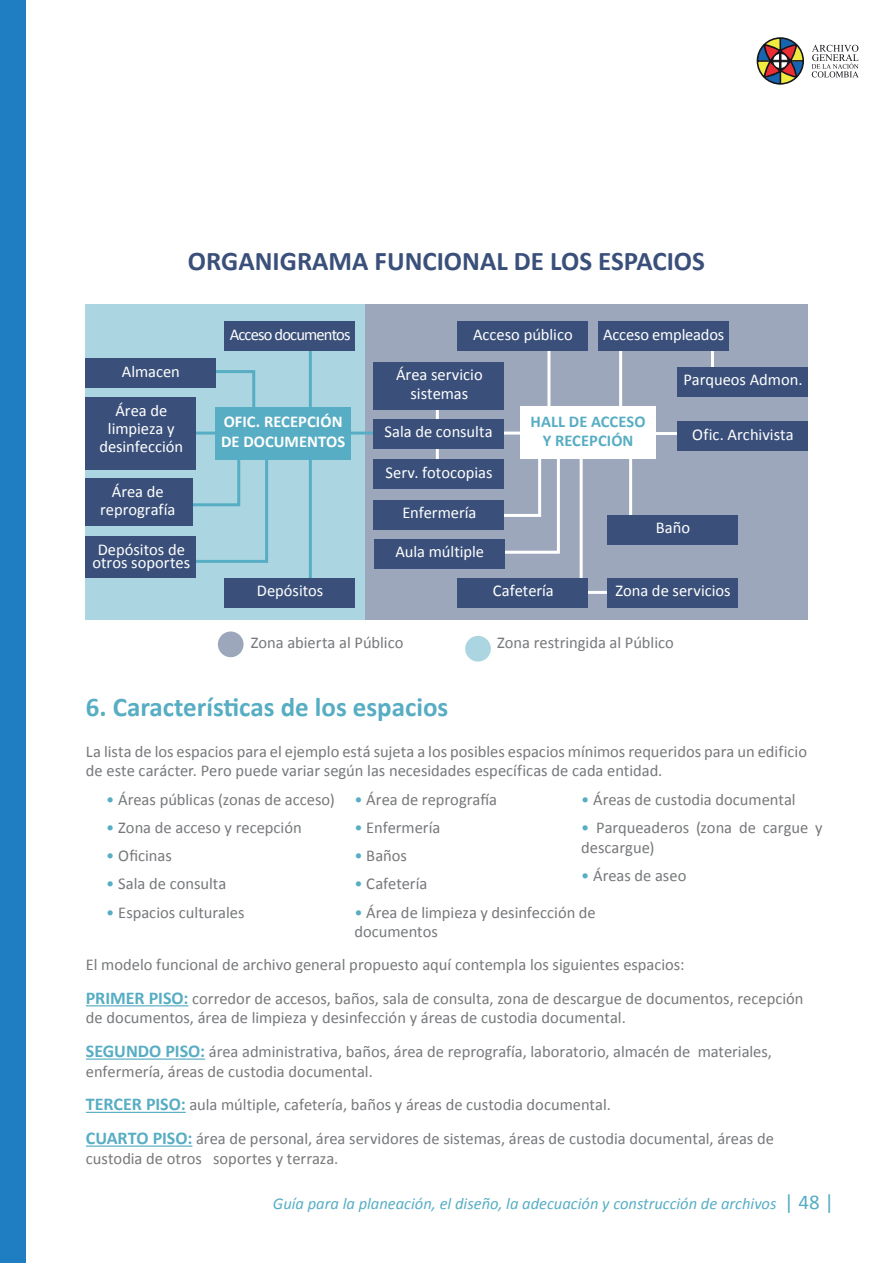
<style>
.page{position:relative;width:893px;height:1263px;background:#fff}
.page>*{position:absolute;margin:0;border:0;box-sizing:border-box;transform-origin:0 0}
.SUBTITULO_TURQUESA{font:700 27px "Calibri";color:#3a507a}
.SUBTITULO_TURQUESA-2{font:700 27px "Calibri";color:#57adc3}
.SUBTITULO_3_TURQUESA{font:16.5px/19.5px "Calibri";color:#76787b}
.TXTO_CORRIDO{font:16.5px/19.5px "Calibri";color:#76787b}
.VIÑETA{font:16.5px/19.5px "Calibri";color:#76787b}
.TXTO_CORRIDO-2{font:16.5px/18px "Calibri";color:#fff;text-align:center}
.t1{font:italic 16.5px "Calibri";color:#57aec4}
.TXTO_CORRIDO-3{font:700 16.5px/19.5px "Calibri";letter-spacing:.005em;color:#fff}
.TXTO_CORRIDO-4{font:700 16.5px/19.5px "Calibri";letter-spacing:.005em;color:#57adc3;text-align:center}
.TXTO_CORRIDO-5{font:16.5px "Calibri";letter-spacing:-.05em;color:#fff}
.s1{color:#57adc3}
.s2{font-weight:700;font-size:18px;color:#57adc3}
.s3{font-style:normal;font-size:21px;color:#57adc3}
</style>
<div class="page">
<div style="left:86px;top:305px;width:279px;height:315px;background:#abd6e1"></div>
<div style="left:365px;top:305px;width:443px;height:315px;background:#9ca7bc"></div>
<hr style="left:181px;top:432px;width:221px;height:3px;background:#57adc3">
<hr style="left:443px;top:432px;width:77px;height:3px;background:#fff">
<hr style="left:619px;top:432px;width:83px;height:3px;background:#fff">
<hr style="left:560px;top:591px;width:77px;height:3px;background:#fff">
<svg style="left:158px;top:370px;width:112px;height:193px"></svg>
<svg style="left:459px;top:441px;width:101px;height:113px"></svg>
<hr style="left:436px;top:379px;width:3px;height:95px;background:#fff">
<hr style="left:580px;top:441px;width:3px;height:145px;background:#fff">
<hr style="left:629px;top:442px;width:3px;height:92px;background:#fff">
<hr style="left:711px;top:343px;width:3px;height:41px;background:#fff">
<hr style="left:547px;top:336px;width:3px;height:92px;background:#fff">
<hr style="left:309px;top:343px;width:3px;height:247px;background:#57adc3">
<hr style="left:619px;top:338px;width:3px;height:91px;background:#fff">
<div style="left:215px;top:407px;width:136px;height:52px;background:#57adc3"></div>
<div style="left:520px;top:406px;width:136px;height:53px;background:#fff"></div>
<div style="left:373px;top:419px;width:130px;height:30px;background:#3a507a"></div>
<div style="left:374px;top:362px;width:130px;height:48px;background:#3a507a"></div>
<div style="left:373px;top:459px;width:131px;height:30px;background:#3a507a"></div>
<div style="left:374px;top:500px;width:130px;height:29px;background:#3a507a"></div>
<div style="left:374px;top:539px;width:131px;height:29px;background:#3a507a"></div>
<div style="left:85px;top:358px;width:131px;height:30px;background:#3a507a"></div>
<div style="left:85px;top:398px;width:111px;height:72px;background:#3a507a"></div>
<div style="left:85px;top:536px;width:111px;height:41px;background:#3a507a"></div>
<div style="left:85px;top:478px;width:108px;height:48px;background:#3a507a"></div>
<div style="left:457px;top:322px;width:131px;height:29px;background:#3a507a"></div>
<div style="left:224px;top:322px;width:131px;height:29px;background:#3a507a"></div>
<div style="left:224px;top:578px;width:131px;height:29px;background:#3a507a"></div>
<div style="left:458px;top:578px;width:130px;height:29px;background:#3a507a"></div>
<div style="left:607px;top:578px;width:131px;height:29px;background:#3a507a"></div>
<div style="left:607px;top:515px;width:131px;height:30px;background:#3a507a"></div>
<div style="left:677px;top:421px;width:131px;height:30px;background:#3a507a"></div>
<div style="left:677px;top:367px;width:131px;height:30px;background:#3a507a"></div>
<div style="left:598px;top:321px;width:131px;height:30px;background:#3a507a"></div>
<hr style="left:86px;top:1005px;width:102px;height:1px;background:#57adc3">
<hr style="left:86px;top:1058px;width:119px;height:2px;background:#57adc3">
<hr style="left:86px;top:1112px;width:100px;height:1px;background:#57adc3">
<hr style="left:86px;top:1145px;width:106px;height:2px;background:#57adc3">
<div style="left:465px;top:636px;width:26px;height:25px;background:#abd6e1;border-radius:50%"></div>
<div style="left:218px;top:631px;width:26px;height:26px;background:#9ca7bc;border-radius:50%"></div>
<svg style="left:756px;top:37px;width:48px;height:48px"></svg>
<svg style="left:812px;top:45px;width:47px;height:32px"></svg>
<div style="left:0;top:0;width:26px;height:1263px;background:#1f7ec2"></div>
<p class="SUBTITULO_TURQUESA" style="left:188px;top:242px;width:518px">ORGANIGRAMA FUNCIONAL DE LOS ESPACIOS</p>
<p class="TXTO_CORRIDO-2" style="left:122px;top:361px;width:60px">Almacen</p>
<p class="TXTO_CORRIDO-2" style="left:99px;top:401px;width:85px">Área de limpieza y desinfección</p>
<p class="TXTO_CORRIDO-2" style="left:100px;top:481px;width:77px">Área de reprografía</p>
<p class="TXTO_CORRIDO-2" style="left:92px;top:542px;width:99px;line-height:13.5px">Depósitos de otros soportes</p>
<p class="TXTO_CORRIDO-5" style="left:230px;top:324px;width:122px">Acceso documentos</p>
<p class="TXTO_CORRIDO-2" style="left:473px;top:325px;width:101px">Acceso público</p>
<p class="TXTO_CORRIDO-2" style="left:396px;top:363px;width:88px;line-height:19.5px">Área servicio sistemas</p>
<p class="TXTO_CORRIDO-2" style="left:603px;top:324px;width:123px">Acceso empleados</p>
<p class="TXTO_CORRIDO-2" style="left:683px;top:370px;width:121px">Parqueos Admon.</p>
<p class="TXTO_CORRIDO-3" style="left:221px;top:411px;width:126px">OFIC. RECEPCIÓN<br>DE DOCUMENTOS</p>
<p class="TXTO_CORRIDO-4" style="left:531px;top:411px;width:117px">HALL DE ACCESO<br>Y RECEPCIÓN</p>
<p class="TXTO_CORRIDO-2" style="left:384px;top:422px;width:110px">Sala de consulta</p>
<p class="TXTO_CORRIDO-2" style="left:385px;top:463px;width:109px">Serv. fotocopias</p>
<p class="TXTO_CORRIDO-2" style="left:402px;top:503px;width:76px">Enfermería</p>
<p class="TXTO_CORRIDO-2" style="left:395px;top:542px;width:90px">Aula múltiple</p>
<p class="TXTO_CORRIDO-2" style="left:692px;top:424px;width:103px">Ofic. Archivista</p>
<p class="TXTO_CORRIDO-2" style="left:656px;top:518px;width:36px">Baño</p>
<p class="TXTO_CORRIDO-2" style="left:257px;top:581px;width:68px">Depósitos</p>
<p class="TXTO_CORRIDO" style="left:251px;top:632px;width:154px">Zona abierta al Público</p>
<p class="TXTO_CORRIDO" style="left:497px;top:632px;width:178px">Zona restringida al Público</p>
<p class="TXTO_CORRIDO-2" style="left:493px;top:581px;width:62px">Cafetería</p>
<p class="TXTO_CORRIDO-2" style="left:615px;top:581px;width:117px">Zona de servicios</p>
<p class="SUBTITULO_TURQUESA-2" style="left:86px;top:688px;width:364px">6. Características de los espacios</p>
<p class="TXTO_CORRIDO" style="left:86px;top:741px;width:723px">La lista de los espacios para el ejemplo está sujeta a los posibles espacios mínimos requeridos para un edificio de este carácter. Pero puede variar según las necesidades específicas de cada entidad.</p>
<p class="VIÑETA" style="left:106px;top:789px;width:230px"><span class="s1">•</span> Áreas públicas (zonas de acceso)</p>
<p class="VIÑETA" style="left:106px;top:817px;width:197px"><span class="s1">•</span> Zona de acceso y recepción</p>
<p class="VIÑETA" style="left:106px;top:845px;width:67px"><span class="s1">•</span> Oficinas</p>
<p class="VIÑETA" style="left:106px;top:873px;width:122px"><span class="s1">•</span> Sala de consulta</p>
<p class="VIÑETA" style="left:106px;top:901px;width:140px"><span class="s1">•</span> Espacios culturales</p>
<p class="VIÑETA" style="left:354px;top:789px;width:144px"><span class="s1">•</span> Área de reprografía</p>
<p class="VIÑETA" style="left:354px;top:817px;width:87px"><span class="s1">•</span> Enfermería</p>
<p class="VIÑETA" style="left:354px;top:845px;width:54px"><span class="s1">•</span> Baños</p>
<p class="VIÑETA" style="left:354px;top:873px;width:74px"><span class="s1">•</span> Cafetería</p>
<p class="VIÑETA" style="left:354px;top:901px;width:243px"><span class="s1">•</span> Área de limpieza y desinfección de documentos</p>
<p class="VIÑETA" style="left:581px;top:789px;width:216px"><span class="s1">•</span> Áreas de custodia documental</p>
<p class="VIÑETA" style="left:581px;top:817px;width:243px"><span class="s1">•</span> Parqueaderos (zona de cargue y descargue)</p>
<p class="VIÑETA" style="left:581px;top:865px;width:107px"><span class="s1">•</span> Áreas de aseo</p>
<p class="TXTO_CORRIDO" style="left:86px;top:954px;width:600px">El modelo funcional de archivo general propuesto aquí contempla los siguientes espacios:</p>
<p class="SUBTITULO_3_TURQUESA" style="left:86px;top:988px;width:719px"><span class="s2">PRIMER PISO:</span> corredor de accesos, baños, sala de consulta, zona de descargue de documentos, recepción de documentos, área de limpieza y desinfección y áreas de custodia documental.</p>
<p class="SUBTITULO_3_TURQUESA" style="left:86px;top:1041px;width:687px"><span class="s2">SEGUNDO PISO:</span> área administrativa, baños, área de reprografía, laboratorio, almacén de materiales, enfermería, áreas de custodia documental.</p>
<p class="SUBTITULO_3_TURQUESA" style="left:86px;top:1094px;width:526px"><span class="s2">TERCER PISO:</span> aula múltiple, cafetería, baños y áreas de custodia documental.</p>
<p class="SUBTITULO_3_TURQUESA" style="left:86px;top:1128px;width:689px"><span class="s2">CUARTO PISO:</span> área de personal, área servidores de sistemas, áreas de custodia documental, áreas de custodia de otros soportes y terraza.</p>
<p class="t1" style="left:273px;top:1191px;width:563px">Guía para la planeación, el diseño, la adecuación y construcción de archivos <span class="s3">| 48 |</span></p>
</div>
